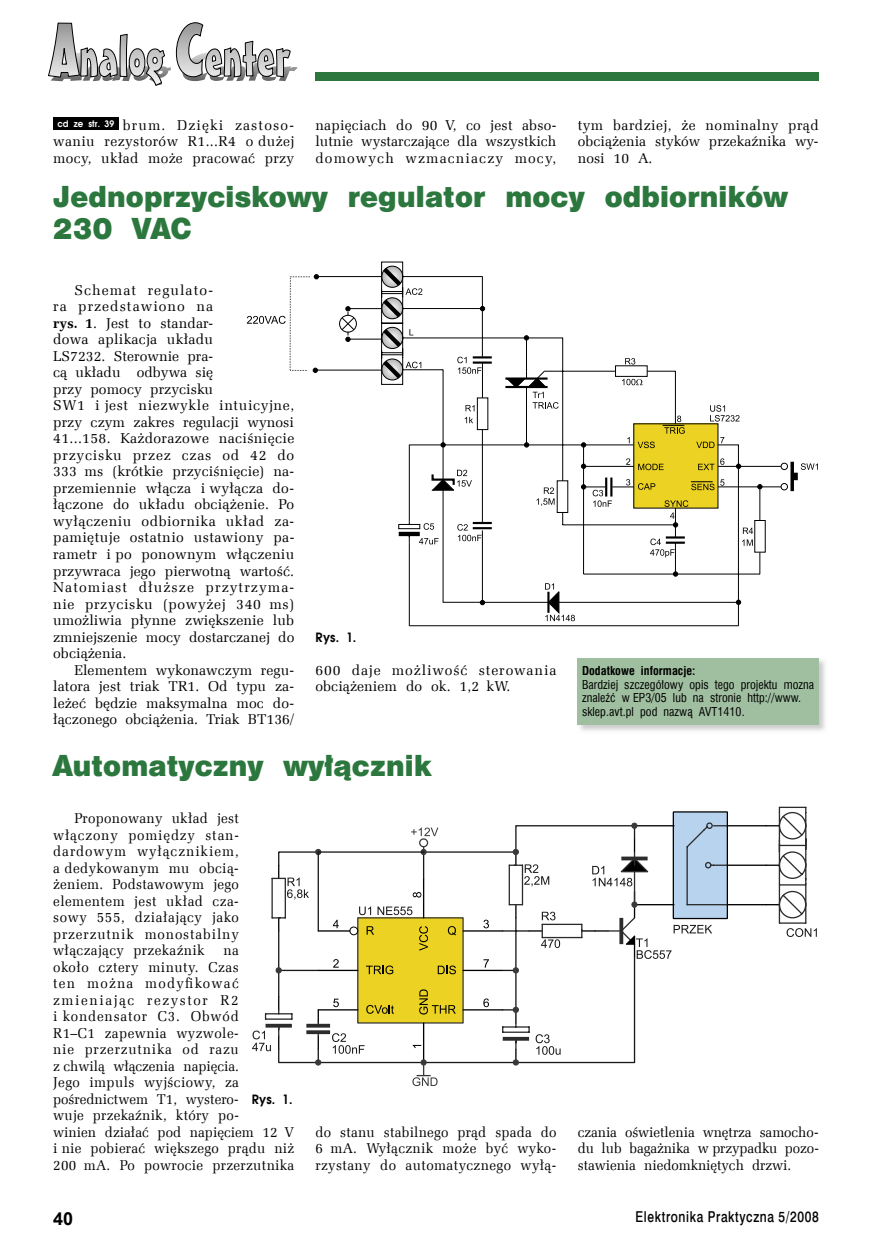
<style>
.page{position:relative;width:872px;height:1255px;background:#fff}
.page>*{position:absolute;margin:0;border:0;box-sizing:border-box;transform-origin:0 0}
.t1{font:27px/32.4px "Swis 721 Blk 2 EU";letter-spacing:.005em;color:#2b773e}
.t2{font:700 18px "Arial";color:#000}
.t3{font:15px "Swis 721 Md EU";letter-spacing:.05em;color:#000;scale:.8 1}
.t4{font:14.25px/16.5px "Zapf Ellipt EU";letter-spacing:.02em;color:#000;text-align:justify}
.t5{font:14.25px/16.5px "Zapf Ellipt EU";letter-spacing:.02em;color:#000;text-align:justify;scale:.96 1}
.t6{font:14.25px/16.5px "Zapf Ellipt EU";letter-spacing:.06em;color:#000}
.t7{font:700 12.75px "Avalon";letter-spacing:.02em;color:#000;scale:.96 1}
.t8{font:12px/13.5px "Swis 721 Cn EU";letter-spacing:.005em;color:#000}
.t9{font:700 12px "Swis 721 Cn EU";letter-spacing:.005em;color:#000}
.t10{font:700 9px "Avalon";letter-spacing:.005em;color:#fff;scale:.96 1}
.s1{font-weight:700}
</style>
<div class="page">
<div style="left:315px;top:72px;width:503px;height:9px;background:#2b773e"></div>
<svg style="left:48px;top:22px;width:242px;height:64px"></svg>
<hr style="left:505px;top:386px;width:42px;height:2px;background:#000">
<hr style="left:505px;top:377px;width:42px;height:2px;background:#000">
<div style="left:398px;top:524px;width:22px;height:5px;border:1px solid #000"></div>
<hr style="left:399px;top:532px;width:21px;height:4px;background:#000">
<svg style="left:423px;top:523px;width:11px;height:6px"></svg>
<svg style="left:419px;top:538px;width:19px;height:6px"></svg>
<hr style="left:409px;top:542px;width:1px;height:84px;background:#000">
<hr style="left:409px;top:445px;width:1px;height:76px;background:#000">
<hr style="left:526px;top:338px;width:1px;height:33px;background:#000">
<hr style="left:559px;top:602px;width:179px;height:1px;background:#000">
<hr style="left:409px;top:625px;width:329px;height:1px;background:#000">
<hr style="left:443px;top:602px;width:39px;height:1px;background:#000">
<svg style="left:545px;top:583px;width:30px;height:38px"></svg>
<svg style="left:736px;top:600px;width:5px;height:4px"></svg>
<svg style="left:480px;top:600px;width:5px;height:5px"></svg>
<svg style="left:378px;top:262px;width:44px;height:123px"></svg>
<svg style="left:477px;top:397px;width:288px;height:155px"></svg>
<svg style="left:465px;top:405px;width:9px;height:6px"></svg>
<svg style="left:465px;top:417px;width:8px;height:6px"></svg>
<svg style="left:480px;top:306px;width:5px;height:5px"></svg>
<svg style="left:524px;top:335px;width:5px;height:5px"></svg>
<svg style="left:780px;top:462px;width:8px;height:29px"></svg>
<hr style="left:482px;top:362px;width:1px;height:36px;background:#000">
<hr style="left:718px;top:486px;width:63px;height:1px;background:#000">
<hr style="left:482px;top:530px;width:1px;height:72px;background:#000">
<hr style="left:482px;top:429px;width:1px;height:93px;background:#000">
<hr style="left:482px;top:276px;width:1px;height:81px;background:#000">
<svg style="left:457px;top:522px;width:35px;height:19px"></svg>
<svg style="left:457px;top:356px;width:35px;height:18px"></svg>
<svg style="left:431px;top:469px;width:41px;height:21px"></svg>
<svg style="left:441px;top:442px;width:4px;height:5px"></svg>
<hr style="left:562px;top:338px;width:1px;height:143px;background:#000">
<hr style="left:482px;top:602px;width:66px;height:1px;background:#000">
<hr style="left:403px;top:337px;width:159px;height:1px;background:#000">
<hr style="left:403px;top:308px;width:79px;height:1px;background:#000">
<hr style="left:403px;top:276px;width:79px;height:1px;background:#000">
<hr style="left:316px;top:276px;width:65px;height:1px;background:#000">
<hr style="left:348px;top:308px;width:33px;height:1px;background:#000">
<hr style="left:349px;top:339px;width:32px;height:1px;background:#000">
<hr style="left:314px;top:370px;width:67px;height:1px;background:#000">
<hr style="left:409px;top:444px;width:224px;height:1px;background:#000">
<hr style="left:403px;top:369px;width:40px;height:1px;background:#000">
<hr style="left:718px;top:466px;width:63px;height:1px;background:#000">
<hr style="left:443px;top:370px;width:1px;height:109px;background:#000">
<hr style="left:443px;top:490px;width:1px;height:112px;background:#000">
<hr style="left:738px;top:444px;width:1px;height:181px;background:#000">
<svg style="left:506px;top:358px;width:256px;height:218px"></svg>
<svg style="left:790px;top:463px;width:4px;height:26px"></svg>
<svg style="left:794px;top:463px;width:24px;height:16px"></svg>
<svg style="left:247px;top:274px;width:72px;height:98px"></svg>
<div style="left:339px;top:315px;width:18px;height:17px;border:1px solid #000;border-radius:50%"></div>
<svg style="left:341px;top:306px;width:14px;height:35px"></svg>
<div style="left:53px;top:117px;width:66px;height:13px;background:#000"></div>
<img style="left:577px;top:658px;width:248px;height:73px">
<div style="left:578px;top:658px;width:240px;height:66px;background:#a0bfa0"></div>
<hr style="left:726px;top:825px;width:40px;height:1px;background:#000">
<hr style="left:726px;top:864px;width:40px;height:1px;background:#000">
<hr style="left:726px;top:904px;width:40px;height:1px;background:#000">
<svg style="left:766px;top:806px;width:51px;height:130px"></svg>
<svg style="left:252px;top:811px;width:477px;height:274px"></svg>
<p class="t4" style="left:53px;top:117px;width:242px;text-indent:70px">brum. Dzięki zastoso&shy;waniu rezystorów R1...R4 o dużej mocy, układ może pracować przy</p>
<p class="t4" style="left:315px;top:117px;width:243px">napięciach do 90 V, co jest abso&shy;lutnie wystarczające dla wszystkich domowych wzmacniaczy mocy,</p>
<p class="t4" style="left:578px;top:117px;width:242px">tym bardziej, że nominalny prąd obciążenia styków przekaźnika wy&shy;nosi 10 A.</p>
<p class="t10" style="left:57px;top:118px;width:61px">cd ze str. 39</p>
<h1 class="t1" style="left:53px;top:182px;width:736px">Jednoprzyciskowy regulator mocy odbiorników<br>230 VAC</h1>
<p class="t4" style="left:53px;top:282px;width:243px;text-align:left;text-indent:21px">Schemat regulato-<br>ra przedstawiono na<br><span class="s1">rys. 1</span>. Jest to standar-<br>dowa aplikacja układu<br>LS7232. Sterownie pra-<br>cą układu odbywa się<br>przy pomocy przycisku<br>SW1 i jest niezwykle intuicyjne, przy czym zakres regulacji wynosi<br>41...158. Każdorazowe naciśnięcie przycisku przez czas od 42 do<br>333 ms (krótkie przyciśnięcie) na&shy;przemiennie włącza i wyłącza do&shy;łączone do układu obciążenie. Po wyłączeniu odbiornika układ za&shy;pamiętuje ostatnio ustawiony pa&shy;rametr i po ponownym włączeniu przywraca jego pierwotną wartość.<br>Natomiast dłuższe przytrzyma&shy;nie przycisku (powyżej 340 ms) umożliwia płynne zwiększenie lub zmniejszenie mocy dostarczanej do obciążenia.</p>
<p class="t4" style="left:53px;top:661px;width:242px;text-indent:21px">Elementem wykonawczym regu&shy;latora jest triak TR1. Od typu za&shy;leżeć będzie maksymalna moc do&shy;łączonego obciążenia. Triak BT136/</p>
<p class="t7" style="left:315px;top:629px;width:44px">Rys. 1.</p>
<p class="t6" style="left:315px;top:661px;width:243px">600 daje możliwość sterowania obciążeniem do ok. 1,2 kW.</p>
<h1 class="t1" style="left:53px;top:751px;width:380px">Automatyczny wyłącznik</h1>
<p class="t9" style="left:582px;top:663px;width:115px">Dodatkowe informacje:</p>
<p class="t8" style="left:582px;top:677px;width:234px">Bardziej szczegółowy opis tego projektu mozna znaleźć w EP3/05 lub na stronie http://www. sklep.avt.pl pod nazwą AVT1410.</p>
<p class="t5" style="left:53px;top:810px;width:195px;text-indent:21px">Proponowany układ jest włączony pomiędzy stan&shy;dardowym wyłącznikiem, a dedykowanym mu obcią&shy;żeniem. Podstawowym jego elementem jest układ cza&shy;sowy 555, działający jako przerzutnik monostabilny włączający przekaźnik</p>
<p class="t5" style="left:53px;top:942px;width:253px;text-align:left;text-indent:170px">na<br>około cztery minuty. Czas<br>ten można modyfikować zmieniając rezystor R2<br>i kondensator C3. Obwód<br>R1–C1 zapewnia wyzwole-<br>nie przerzutnika od razu<br>z chwilą włączenia napięcia.<br>Jego impuls wyjściowy, za pośrednictwem T1, wystero-<br>wuje przekaźnik, który po-<br>winien działać pod napięciem 12 V i nie pobierać większego prądu niż<br>200 mA. Po powrocie przerzutnika</p>
<p class="t7" style="left:252px;top:1091px;width:44px">Rys. 1.</p>
<p class="t5" style="left:315px;top:1123px;width:253px">do stanu stabilnego prąd spada do 6 mA. Wyłącznik może być wyko&shy;rzystany do automatycznego wyłą-</p>
<p class="t5" style="left:578px;top:1123px;width:253px">czania oświetlenia wnętrza samocho&shy;du lub bagażnika w przypadku pozo&shy;stawienia niedomkniętych drzwi.</p>
<p class="t2" style="left:53px;top:1206px;width:22px">40</p>
<p class="t3" style="left:635px;top:1207px;width:230px">Elektronika Praktyczna 5/2008</p>
</div>
